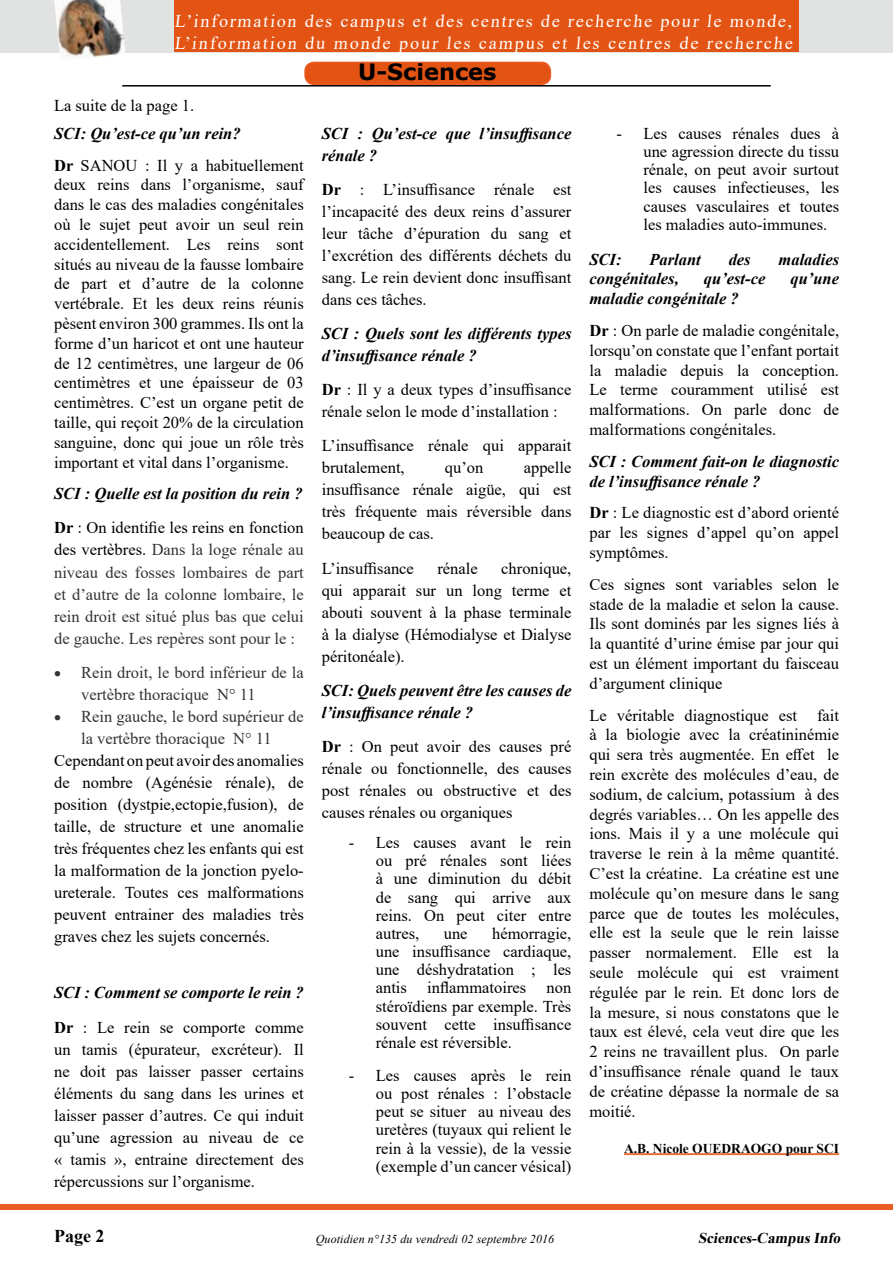
<style>
.page{position:relative;width:893px;height:1263px;background:#fff}
.page>*{position:absolute;margin:0;border:0;box-sizing:border-box;transform-origin:0 0}
.t1{font:700 22.5px "Verdana";color:#000}
.t2{font:18px/21.6px "Times New Roman";letter-spacing:.105em;color:#fff}
.t3{font:700 18px "Times New Roman";color:#000}
.t4{font:16.5px/19.8px "Times New Roman";color:#000;text-align:justify}
.t5{font:italic 700 16.5px/22px "Times New Roman";color:#000}
.t6{font:16.5px/22px "Times New Roman";color:#333;text-align:justify}
.t7{font:italic 700 15px "Times New Roman";color:#000}
.t8{font:700 13.5px "Times New Roman";color:#000}
.t9{font:italic 12px "Times New Roman";letter-spacing:.01em;color:#000}
.s1{font-weight:700;font-style:italic}
.s2{font-weight:700}
.s3{font-style:normal}
.s4{font-weight:400;font-style:normal}
.s5{color:#000}
</style>
<div class="page">
<div style="left:0;top:0;width:893px;height:53px;background:#e1e2e2"></div>
<img style="left:54px;top:0;width:71px;height:59px">
<hr style="left:122px;top:85px;width:649px;height:2px;background:#000">
<div style="left:174px;top:0;width:625px;height:52px;background:#e35414"></div>
<div style="left:0;top:1204px;width:893px;height:6px;background:#ea5c24"></div>
<hr style="left:624px;top:1153px;width:215px;height:1px;background:#ea5c24">
<hr style="left:624px;top:1154px;width:215px;height:1px;background:#ea5c24">
<div style="left:305px;top:62px;width:245px;height:22px;background:#e35414;border-radius:9px"></div>
<div style="left:304px;top:62px;width:247px;height:23px;border:2px solid #ea5c24;border-radius:9px"></div>
<p class="t2" style="left:174px;top:10px;width:622px">L’information des campus et des centres de recherche pour le monde,<br>L’information du monde pour les campus et les centres de recherche</p>
<p class="t4" style="left:54px;top:95px;width:142px">La suite de la page 1.</p>
<p class="t4" style="left:54px;top:117px;width:251px;line-height:31.8px"><span class="s1">SCI: Qu’est-ce qu’un rein?<br></span><span class="s2">Dr</span> SANOU : Il y a habituellement</p>
<p class="t4" style="left:54px;top:174px;width:251px">deux reins dans l’organisme, sauf dans le cas des maladies congénitales où le sujet peut avoir un seul rein accidentellement. Les reins sont situés au niveau de la fausse lombaire de part et d’autre de la colonne vertébrale. Et les deux reins réunis pèsent environ 300 grammes. Ils ont la forme d’un haricot et ont une hauteur de 12 centimètres, une largeur de 06 centimètres et une épaisseur de 03 centimètres. C’est un organe petit de taille, qui reçoit 20% de la circulation sanguine, donc qui joue un rôle très important et vital dans l’organisme.</p>
<p class="t5" style="left:54px;top:476px;width:251px;line-height:34px">SCI : Quelle est la position du rein ?<br><span class="s3">Dr</span> <span class="s4">: On identifie les reins en fonction</span></p>
<p class="t6" style="left:54px;top:538px;width:251px"><span class="s5">des vertèbres.</span> Dans la loge rénale au niveau des fosses lombaires de part et d’autre de la colonne lombaire, le rein droit est situé plus bas que celui de gauche. Les repères sont pour le :</p>
<p class="t6" style="left:81px;top:661px;width:224px;text-indent:-27px">• Rein droit, le bord inférieur de la vertèbre thoracique N° 11</p>
<p class="t6" style="left:54px;top:705px;width:251px;text-align:center">• Rein gauche, le bord supérieur de la vertèbre thoracique N° 11</p>
<p class="t4" style="left:54px;top:749px;width:251px;line-height:22px">Cependant on peut avoir des anomalies de nombre (Agénésie rénale), de position (dystpie,ectopie,fusion), de taille, de structure et une anomalie très fréquentes chez les enfants qui est la malformation de la jonction pyelo&shy;ureterale. Toutes ces malformations peuvent entrainer des maladies très graves chez les sujets concernés.</p>
<p class="t5" style="left:54px;top:975px;width:251px;line-height:34px">SCI : Comment se comporte le rein ?<br><span class="s3">Dr</span> <span class="s4">: Le rein se comporte comme</span></p>
<p class="t4" style="left:54px;top:1037px;width:251px;line-height:22px">un tamis (épurateur, excréteur). Il ne doit pas laisser passer certains éléments du sang dans les urines et laisser passer d’autres. Ce qui induit qu’une agression au niveau de ce « tamis », entraine directement des répercussions sur l’organisme.</p>
<h1 class="t1" style="left:358px;top:56px;width:140px">U-Sciences</h1>
<p class="t5" style="left:322px;top:122px;width:251px">SCI : Qu’est-ce que l’insuffisance rénale ?</p>
<p class="t4" style="left:322px;top:178px;width:251px;line-height:22px"><span class="s2">Dr</span> : L’insuffisance rénale est l’incapacité des deux reins d’assurer leur tâche d’épuration du sang et l’excrétion des différents déchets du sang. Le rein devient donc insuffisant dans ces tâches.</p>
<p class="t5" style="left:322px;top:322px;width:251px">SCI : Quels sont les différents types d’insuffisance rénale ?</p>
<p class="t4" style="left:322px;top:378px;width:251px;line-height:22px"><span class="s2">Dr</span> : Il y a deux types d’insuffisance rénale selon le mode d’installation :</p>
<p class="t4" style="left:322px;top:434px;width:251px;line-height:22px">L’insuffisance rénale qui apparait brutalement,</p>
<p class="t4" style="left:322px;top:456px;width:251px;line-height:22px;text-indent:202px">appelle insuffisance rénale aigüe, qui est très fréquente mais réversible dans beaucoup de cas.</p>
<p class="t4" style="left:322px;top:558px;width:94px">L’insuffisance</p>
<p class="t4" style="left:437px;top:558px;width:42px">rénale</p>
<p class="t4" style="left:445px;top:457px;width:40px">qu’on</p>
<p class="t4" style="left:322px;top:556px;width:251px;line-height:22px;text-indent:180px">chronique, qui apparait sur un long terme et abouti souvent à la phase terminale à la dialyse (Hémodialyse et Dialyse péritonéale).</p>
<p class="t5" style="left:322px;top:679px;width:251px">SCI: Quels peuvent être les causes de l’insuffisance rénale ?</p>
<p class="t4" style="left:322px;top:735px;width:251px;line-height:22px"><span class="s2">Dr</span> : On peut avoir des causes pré rénale ou fonctionnelle, des causes post rénales ou obstructive et des causes rénales ou organiques</p>
<p class="t4" style="left:376px;top:833px;width:197px;line-height:18.1px;text-indent:-27px">- Les causes avant le rein ou pré rénales sont liées à une diminution du débit de sang qui arrive aux reins. On peut citer entre autres,</p>
<p class="t4" style="left:376px;top:924px;width:197px;line-height:18.1px;text-indent:116px">hémorragie, une insuffisance cardiaque, une déshydratation ; les antis inflammatoires non stéroïdiens par exemple. Très souvent cette insuffisance rénale est réversible.</p>
<p class="t4" style="left:376px;top:1066px;width:197px;line-height:18.1px;text-indent:-27px">- Les causes après le rein ou post rénales : l’obstacle peut se situer au niveau des uretères (tuyaux qui relient le rein à la vessie), de la vessie (exemple d’un cancer vésical)</p>
<p class="t4" style="left:444px;top:923px;width:25px">une</p>
<p class="t4" style="left:643px;top:124px;width:197px;line-height:18.1px;text-indent:-27px">- Les causes rénales dues à une agression directe du tissu rénale, on peut avoir surtout les causes infectieuses, les causes vasculaires et toutes les maladies auto-immunes.</p>
<p class="t5" style="left:589px;top:248px;width:34px">SCI:</p>
<p class="t5" style="left:649px;top:248px;width:53px">Parlant</p>
<p class="t5" style="left:729px;top:248px;width:23px">des</p>
<p class="t5" style="left:779px;top:248px;width:62px">maladies</p>
<p class="t5" style="left:589px;top:267px;width:91px">congénitales,</p>
<p class="t5" style="left:704px;top:267px;width:63px">qu’est-ce</p>
<p class="t5" style="left:790px;top:267px;width:50px">qu’une</p>
<p class="t4" style="left:589px;top:282px;width:251px;line-height:31.8px"><span class="s1">maladie congénitale ?<br></span><span class="s2">Dr</span> : On parle de maladie congénitale,</p>
<p class="t4" style="left:589px;top:340px;width:251px">lorsqu’on constate que l’enfant portait la maladie depuis la conception.<br>Le terme couramment utilisé est malformations. On parle donc de malformations congénitales.</p>
<p class="t5" style="left:589px;top:451px;width:251px;line-height:19.8px">SCI : Comment fait-on le diagnostic de l’insuffisance rénale ?</p>
<p class="t4" style="left:589px;top:502px;width:251px"><span class="s2">Dr</span> : Le diagnostic est d’abord orienté par les signes d’appel qu’on appel symptômes.</p>
<p class="t4" style="left:589px;top:574px;width:251px">Ces signes sont variables selon le stade de la maladie et selon la cause.<br>Ils sont dominés par les signes liés à la quantité d’urine émise par jour qui est un élément important du faisceau d’argument clinique</p>
<p class="t4" style="left:589px;top:705px;width:251px">Le véritable diagnostique est fait à la biologie avec la créatininémie qui sera très augmentée. En effet le rein excrète des molécules d’eau, de sodium, de calcium, potassium à des degrés variables… On les appelle des ions. Mais il y a une molécule qui traverse le rein à la même quantité.<br>C’est la créatine. La créatine est une molécule qu’on mesure dans le sang parce que de toutes les molécules, elle est la seule que le rein laisse passer normalement. Elle est la seule molécule qui est vraiment régulée par le rein. Et donc lors de la mesure, si nous constatons que le taux est élevé, cela veut dire que les 2 reins ne travaillent plus. On parle d’insuffisance rénale quand le taux de créatine dépasse la normale de sa moitié.</p>
<p class="t8" style="left:624px;top:1138px;width:217px">A.B. Nicole OUEDRAOGO pour SCI</p>
<p class="t3" style="left:54px;top:1223px;width:52px">Page 2</p>
<p class="t9" style="left:316px;top:1231px;width:240px">Quotidien n°135 du vendredi 02 septembre 2016</p>
<p class="t7" style="left:698px;top:1227px;width:147px">Sciences-CampusInfo</p>
</div>
